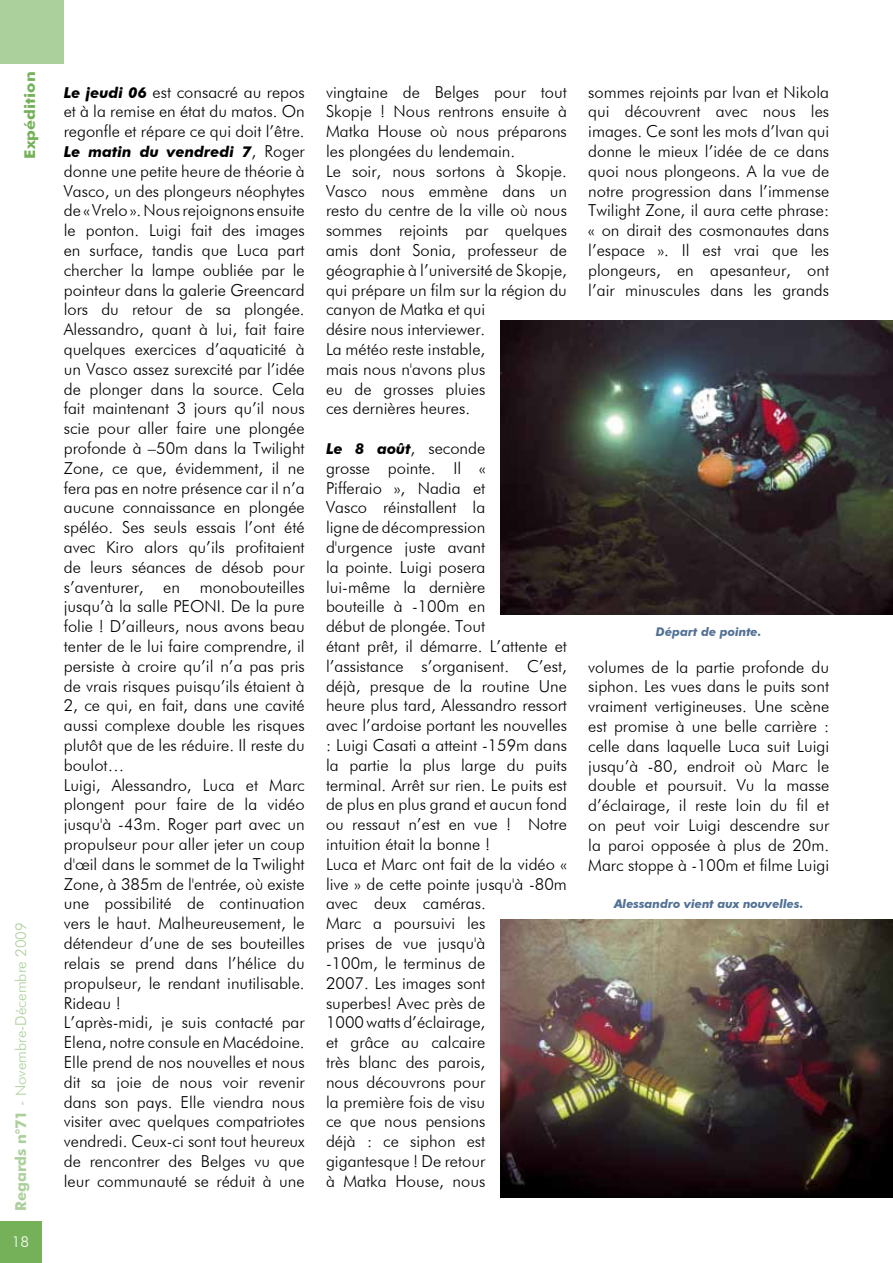
<style>
.page{position:relative;width:893px;height:1263px;background:#fff}
.page>*{position:absolute;margin:0;border:0;box-sizing:border-box;transform-origin:0 0}
.t1{font:300 16.5px/19.8px "Futura BT";color:#000;text-align:justify}
.t2{font:300 15px "Futura BT";color:#acd09b}
.t3{font:italic 700 15px "Futura BT";color:#000}
.t4{font:300 15px "Futura BT";color:#fff}
.t5{font:700 14.85px "Futura BT";color:#75b159;scale:1.11 1}
.t6{font:italic 700 12px "Futura BT";color:#517195}
.s1{font-weight:700}
.s2{font-weight:700;font-style:italic;font-size:15px}
.s3{font-weight:300;font-style:normal;font-size:16.5px}
</style>
<div class="page">
<div style="left:0;top:0;width:64px;height:64px;background:#acd09b"></div>
<div style="left:0;top:1221px;width:41px;height:42px;background:#75b159"></div>
<img style="left:501px;top:321px;width:392px;height:294px">
<img style="left:501px;top:919px;width:392px;height:279px">
<p class="t5" style="left:21px;top:159px;width:80px;rotate:-90deg">Expédition</p>
<p class="t2" style="left:12px;top:1211px;width:290px;rotate:-90deg"><span class="s1">Regards n°71</span> - Novembre-Décembre 2009</p>
<p class="t4" style="left:12px;top:1232px;width:19px">18</p>
<p class="t1" style="left:64px;top:82px;width:242px"><span class="s2">Le jeudi 06</span> est consacré au repos et à la remise en état du matos. On regonfle et répare ce qui doit l’être.</p>
<p class="t3" style="left:64px;top:143px;width:242px">Le matin du vendredi 7<span class="s3">, Roger</span></p>
<p class="t1" style="left:64px;top:161px;width:242px;text-align:left">donne une petite heure de théorie à<br>Vasco, un des plongeurs néophytes de « Vrelo ». Nous rejoignons ensuite le ponton. Luigi fait des images en surface, tandis que Luca part chercher la lampe oubliée par le pointeur dans la galerie Greencard lors du retour de sa plongée.<br>Alessandro, quant à lui, fait faire quelques exercices d’aquaticité à un Vasco assez surexcité par l’idée de plonger dans la source. Cela fait maintenant 3 jours qu’il nous scie pour aller faire une plongée profonde à –50m dans la Twilight<br>Zone, ce que, évidemment, il ne fera pas en notre présence car il n’a aucune connaissance en plongée spéléo. Ses seuls essais l’ont été avec Kiro alors qu’ils profitaient de leurs séances de désob pour s’aventurer, en monobouteilles jusqu’à la salle PEONI. De la pure folie ! D’ailleurs, nous avons beau tenter de le lui faire comprendre, il persiste à croire qu’il n’a pas pris de vrais risques puisqu’ils étaient à<br>2, ce qui, en fait, dans une cavité aussi complexe double les risques plutôt que de les réduire. Il reste du boulot…<br>Luigi, Alessandro, Luca et Marc plongent pour faire de la vidéo jusqu'à -43m. Roger part avec un propulseur pour aller jeter un coup d'œil dans le sommet de la Twilight<br>Zone, à 385m de l'entrée, où existe une possibilité de continuation vers le haut. Malheureusement, le détendeur d’une de ses bouteilles relais se prend dans l’hélice du propulseur, le rendant inutilisable.<br>Rideau !<br>L’après-midi, je suis contacté par<br>Elena, notre consule en Macédoine.<br>Elle prend de nos nouvelles et nous dit sa joie de nous voir revenir dans son pays. Elle viendra nous visiter avec quelques compatriotes vendredi. Ceux-ci sont tout heureux de rencontrer des Belges vu que leur communauté se réduit à une</p>
<p class="t1" style="left:326px;top:82px;width:242px;text-align:left">vingtaine de Belges pour tout<br>Skopje ! Nous rentrons ensuite à<br>Matka House où nous préparons les plongées du lendemain.<br>Le soir, nous sortons à Skopje.<br>Vasco nous emmène dans un resto du centre de la ville où nous sommes rejoints par quelques amis dont Sonia, professeur de géographie à l’université de Skopje, qui prépare un film sur la région du canyon de Matka et qui<br>désire nous interviewer.<br>La météo reste instable,<br>mais nous n'avons plus<br>eu de grosses pluies<br>ces dernières heures.</p>
<p class="t1" style="left:326px;top:438px;width:242px;text-align:left"><span class="s2">Le 8 août</span>, seconde<br>grosse pointe. Il «<br>Pifferaio », Nadia et<br>Vasco réinstallent la<br>ligne de décompression<br>d'urgence juste avant<br>la pointe. Luigi posera<br>lui-même la dernière<br>bouteille à -100m en<br>début de plongée. Tout<br>étant prêt, il démarre. L’attente et l’assistance s’organisent. C’est, déjà, presque de la routine Une heure plus tard, Alessandro ressort avec l’ardoise portant les nouvelles : Luigi Casati a atteint -159m dans la partie la plus large du puits terminal. Arrêt sur rien. Le puits est de plus en plus grand et aucun fond ou ressaut n’est en vue ! Notre intuition était la bonne !<br>Luca et Marc ont fait de la vidéo « live » de cette pointe jusqu'à -80m avec deux caméras.<br>Marc a poursuivi les<br>prises de vue jusqu'à<br>-100m, le terminus de<br>2007. Les images sont<br>superbes! Avec près de<br>1000 watts d’éclairage,<br>et grâce au calcaire<br>très blanc des parois,<br>nous découvrons pour<br>la première fois de visu<br>ce que nous pensions<br>déjà : ce siphon est gigantesque ! De retour<br>à Matka House, nous</p>
<p class="t1" style="left:588px;top:82px;width:242px">sommes rejoints par Ivan et Nikola qui découvrent avec nous les images. Ce sont les mots d’Ivan qui donne le mieux l’idée de ce dans quoi nous plongeons. A la vue de notre progression dans l’immense Twilight Zone, il aura cette phrase: « on dirait des cosmonautes dans l’espace ». Il est vrai que les plongeurs, en apesanteur, ont l’air minuscules dans les grands</p>
<p class="t6" style="left:656px;top:624px;width:107px">Départ de pointe.</p>
<p class="t1" style="left:588px;top:657px;width:242px">volumes de la partie profonde du siphon. Les vues dans le puits sont vraiment vertigineuses. Une scène est promise à une belle carrière : celle dans laquelle Luca suit Luigi jusqu’à -80, endroit où Marc le double et poursuit. Vu la masse d’éclairage, il reste loin du fil et on peut voir Luigi descendre sur la paroi opposée à plus de 20m.<br>Marc stoppe à -100m et filme Luigi</p>
<p class="t6" style="left:614px;top:896px;width:191px">Alessandro vient aux nouvelles.</p>
</div>
